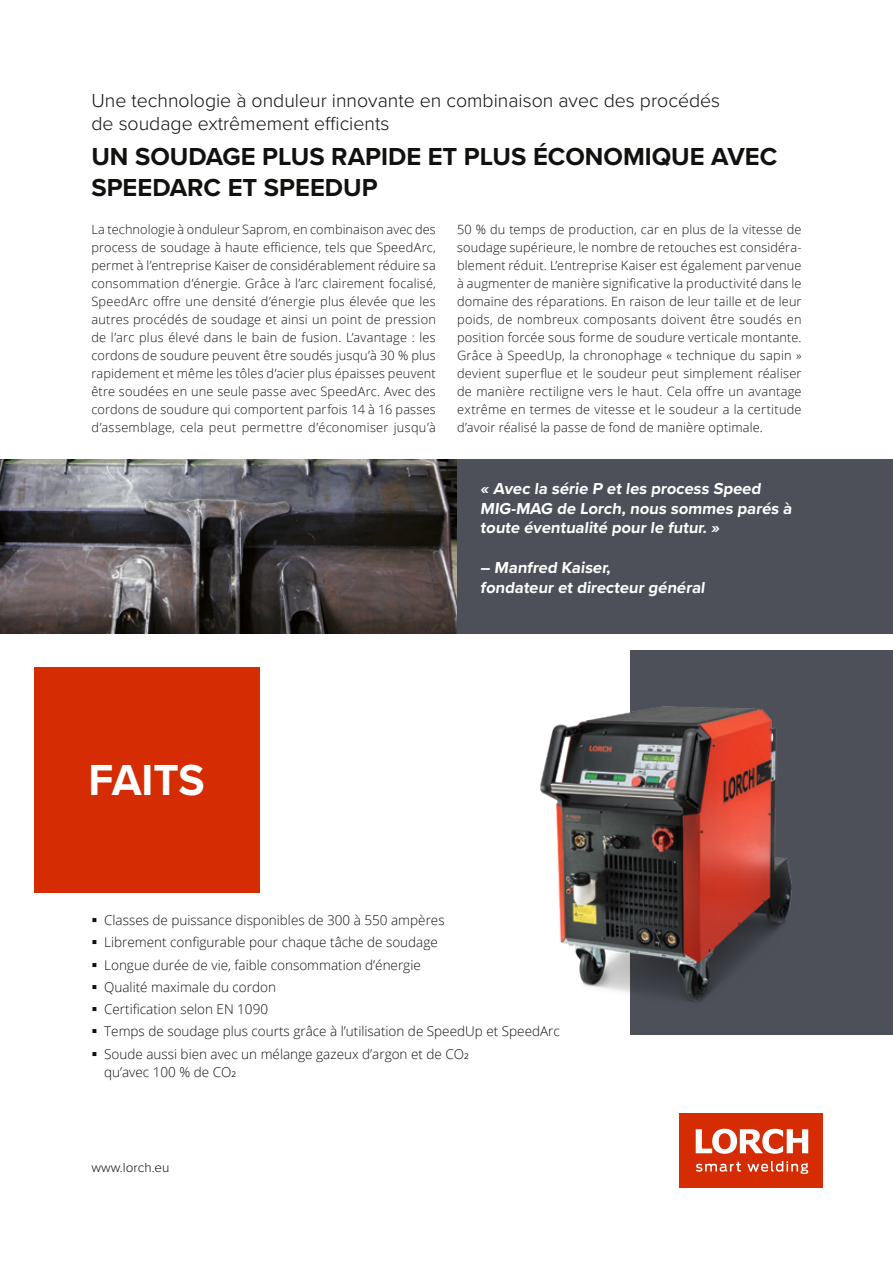
<style>
.page{position:relative;width:893px;height:1263px;background:#fff}
.page>*{position:absolute;margin:0;border:0;box-sizing:border-box;transform-origin:0 0}
.Rotes_Feld{font:700 45px "Proxima Nova";letter-spacing:-.005em;color:#fff}
.Head{font:700 25.5px/30.6px "Proxima Nova";color:#11110f}
.Overhead{font:300 19.5px/23.4px "Proxima Nova";color:#11110f}
.Zitat_weiss{font:700 16.5px/19.8px "Proxima Nova";color:#fff}
.t1{font:300 13.5px/18px "Open Sans";color:#11110f}
.Fließtext_10P{font:300 13.5px "Proxima Nova";color:#11110f}
.Fließtext_Block{font:300 12.75px/18px "Open Sans";letter-spacing:.02em;color:#11110f;text-align:justify}
</style>
<div class="page">
<div style="left:34px;top:668px;width:225px;height:225px;background:#d52c03"></div>
<div style="left:680px;top:1113px;width:143px;height:74px;background:#d52c03"></div>
<svg style="left:696px;top:1129px;width:112px;height:25px"></svg>
<svg style="left:696px;top:1161px;width:112px;height:13px"></svg>
<div style="left:630px;top:651px;width:263px;height:384px;background:#4d5059"></div>
<img style="left:540px;top:706px;width:252px;height:296px">
<img style="left:0;top:459px;width:457px;height:175px">
<div style="left:457px;top:429px;width:436px;height:205px;background:#4d5059"></div>
<div style="left:0;top:419px;width:893px;height:39px;background:#fff"></div>
<p class="Overhead" style="left:91px;top:88px;width:630px">Une technologie à onduleur innovante en combinaison avec des procédés de soudage extrêmement efficients</p>
<p class="Head" style="left:91px;top:141px;width:687px">UN SOUDAGE PLUS RAPIDE ET PLUS ÉCONOMIQUE AVEC<br>SPEEDARC ET SPEEDUP</p>
<p class="Fließtext_Block" style="left:91px;top:220px;width:346px">La technologie à onduleur Saprom, en combinaison avec des process de soudage à haute efficience, tels que SpeedArc, permet à l’entreprise Kaiser de considérablement réduire sa consommation d’énergie. Grâce à l’arc clairement focalisé, SpeedArc offre une densité d’énergie plus élevée que les autres procédés de soudage et ainsi un point de pression de l’arc plus élevé dans le bain de fusion. L’avantage : les cordons de soudure peuvent être soudés jusqu’à 30 % plus rapidement et même les tôles d’acier plus épaisses peuvent être soudées en une seule passe avec SpeedArc. Avec des cordons de soudure qui comportent parfois 14 à 16 passes d’assemblage, cela peut permettre d’économiser jusqu’à</p>
<p class="Fließtext_Block" style="left:457px;top:220px;width:346px">50 % du temps de production, car en plus de la vitesse de soudage supérieure, le nombre de retouches est considéra&shy;blement réduit. L’entreprise Kaiser est également parvenue à augmenter de manière significative la productivité dans le domaine des réparations. En raison de leur taille et de leur poids, de nombreux composants doivent être soudés en position forcée sous forme de soudure verticale montante.<br>Grâce à SpeedUp, la chronophage « technique du sapin » devient superflue et le soudeur peut simplement réaliser de manière rectiligne vers le haut. Cela offre un avantage extrême en termes de vitesse et le soudeur a la certitude d’avoir réalisé la passe de fond de manière optimale.</p>
<p class="Rotes_Feld" style="left:89px;top:746px;width:118px">FAITS</p>
<p class="Zitat_weiss" style="left:480px;top:478px;width:316px">« Avec la série P et les process Speed<br>MIG-MAG de Lorch, nous sommes parés à toute éventualité pour le futur. »</p>
<p class="Zitat_weiss" style="left:480px;top:557px;width:229px">– Manfred Kaiser,<br>fondateur et directeur général</p>
<p class="t1" style="left:104px;top:911px;width:342px">Classes de puissance disponibles de 300 à 550 ampères</p>
<p class="t1" style="left:104px;top:933px;width:335px">Librement configurable pour chaque tâche de soudage</p>
<p class="t1" style="left:104px;top:955px;width:318px">Longue durée de vie, faible consommation d’énergie</p>
<p class="t1" style="left:104px;top:977px;width:173px">Qualité maximale du cordon</p>
<p class="t1" style="left:104px;top:1000px;width:165px">Certification selon EN 1090</p>
<p class="t1" style="left:104px;top:1022px;width:457px">Temps de soudage plus courts grâce à l’utilisation de SpeedUp et SpeedArc</p>
<p class="t1" style="left:104px;top:1044px;width:366px">Soude aussi bien avec un mélange gazeux d’argon et de CO² qu’avec 100 % de CO²</p>
<p class="Fließtext_10P" style="left:91px;top:1157px;width:80px">www.lorch.eu</p>
</div>
